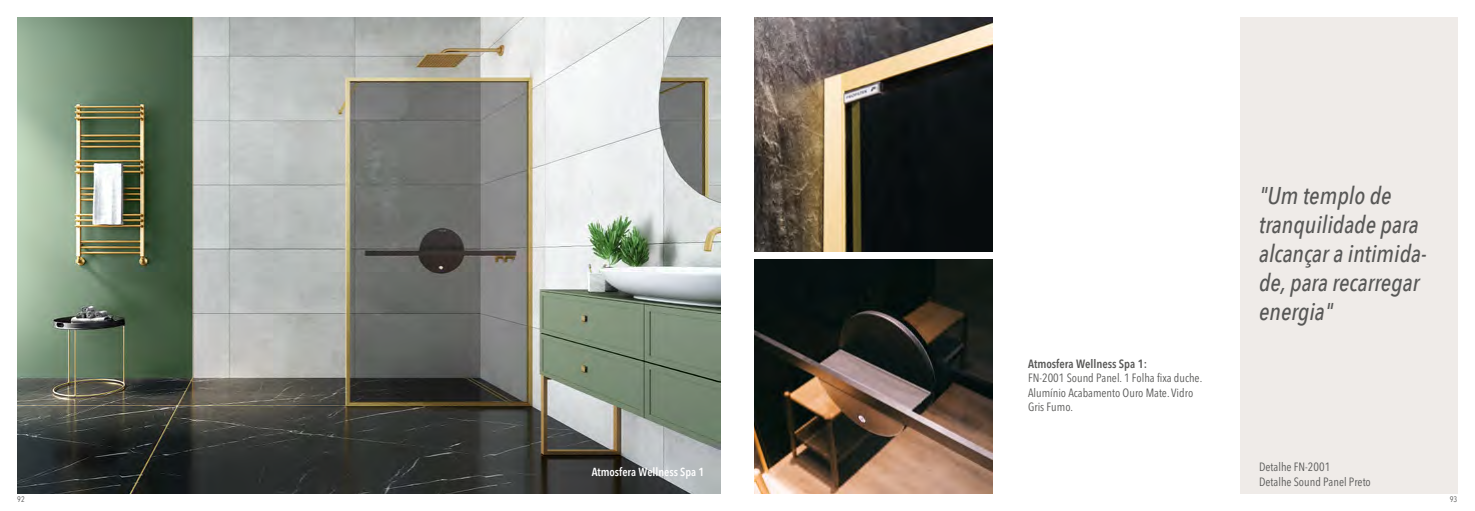
<style>
.page{position:relative;width:1475px;height:511px;background:#fff}
.page>*{position:absolute;margin:0;border:0;box-sizing:border-box;transform-origin:0 0}
.t1{font:italic 500 24.2px/29px "Avenir Next Condensed";color:#575756}
.t2{font:condensed 11.9px/14.3px "Avenir Next";color:#575756}
.t3{font:600 condensed 11.9px "Avenir Next";color:#575756}
.t4{font:600 condensed 11.6px "Avenir Next";color:#fff}
.t5{font:8px "Avenir Next Condensed";color:#575756}
</style>
<div class="page">
<div style="left:1239px;top:17px;width:218px;height:476px;background:#efebe8"></div>
<img style="left:17px;top:17px;width:703px;height:476px">
<img style="left:754px;top:17px;width:238px;height:234px">
<img style="left:754px;top:259px;width:238px;height:234px">
<p class="t3" style="left:1027px;top:356px;width:120px">Atmosfera Wellness Spa 1:</p>
<p class="t2" style="left:1027px;top:370px;width:176px">FN-2001 Sound Panel. 1 Folha fixa duche.<br>Alumínio Acabamento Ouro Mate. Vidro<br>Gris Fumo.</p>
<h1 class="t1" style="left:1258px;top:181px;width:169px">"Um templo de tranquilidade para alcançar a intimida&shy;de, para recarregar energia"</h1>
<p class="t4" style="left:591px;top:464px;width:114px">Atmosfera Wellness Spa 1</p>
<p class="t2" style="left:1258px;top:459px;width:113px">Detalhe FN-2001<br>Detalhe Sound Panel Preto</p>
<p class="t5" style="left:17px;top:493px;width:9px">92</p>
<p class="t5" style="left:1449px;top:493px;width:9px">93</p>
</div>
